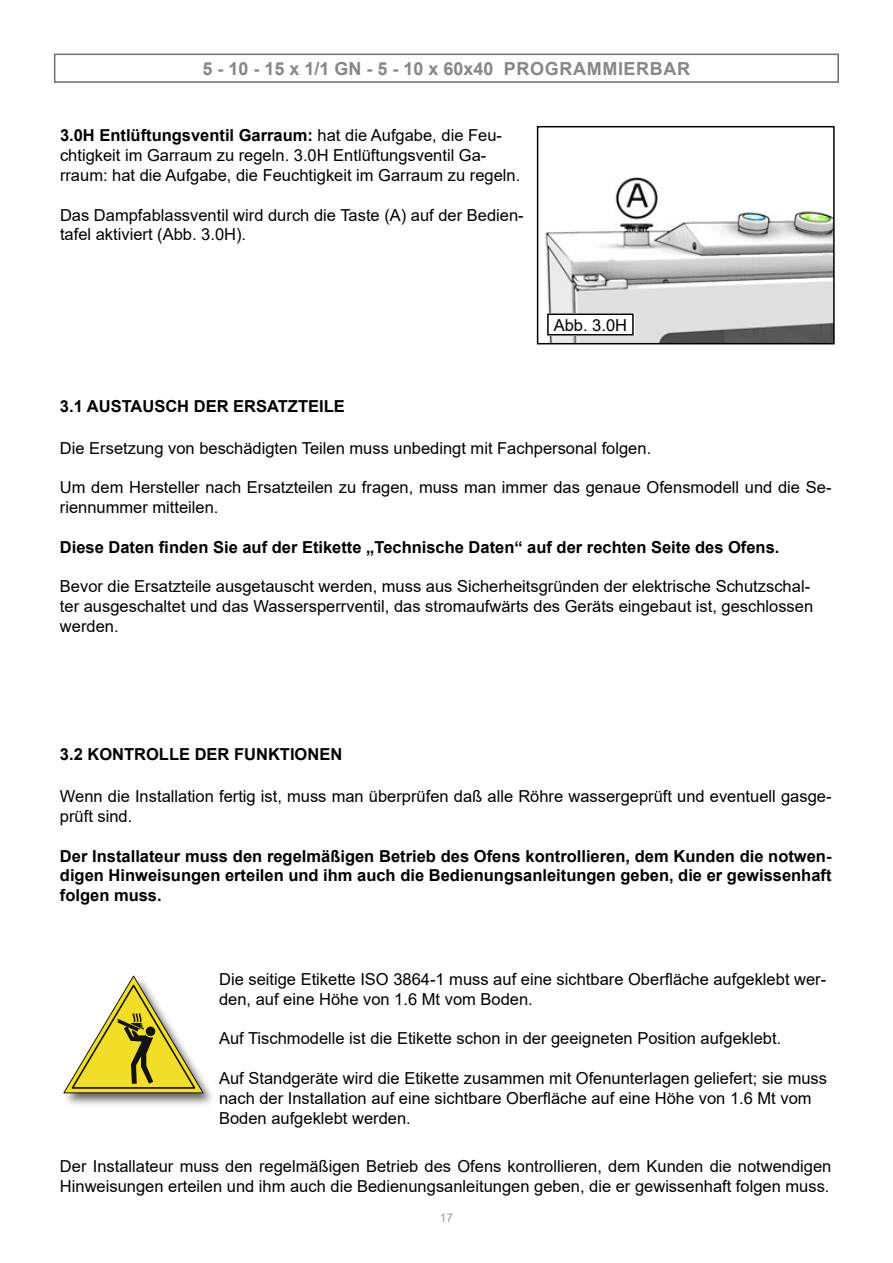
<style>
.page{position:relative;width:893px;height:1263px;background:#fff}
.page>*{position:absolute;margin:0;border:0;box-sizing:border-box;transform-origin:0 0}
.t1{font:700 18px "Arial";letter-spacing:.035em;color:#878787}
.t2{font:16.5px/19.8px "Arial";color:#000}
.t3{font:700 16.5px/19.8px "Arial";color:#000;text-align:justify}
.t4{font:12px "Arial";color:#9d9d9c}
.s1{font-weight:700}
</style>
<div class="page">
<div style="left:54px;top:54px;width:785px;height:29px;border:2px solid #706f6f"></div>
<div style="left:63px;top:975px;width:154px;height:132px;background:#000;opacity:.6"></div>
<svg style="left:64px;top:976px;width:139px;height:117px"></svg>
<img style="left:545px;top:177px;width:287px;height:164px">
<div style="left:537px;top:126px;width:298px;height:218px;border:2px solid #000"></div>
<div style="left:546px;top:313px;width:88px;height:23px;background:#fff"></div>
<hr style="left:547px;top:313px;width:87px;height:2px;background:#000">
<svg style="left:547px;top:315px;width:2px;height:19px"></svg>
<svg style="left:632px;top:315px;width:2px;height:19px"></svg>
<hr style="left:547px;top:334px;width:87px;height:1px;background:#000">
<p class="t1" style="left:202px;top:56px;width:489px">5 - 10 - 15 x 1/1 GN - 5 - 10 x 60x40 PROGRAMMIERBAR</p>
<p class="t2" style="left:60px;top:126px;width:462px"><span class="s1">3.0H Entlüftungsventil Garraum:</span> hat die Aufgabe, die Feu&shy;chtigkeit im Garraum zu regeln. 3.0H Entlüftungsventil Ga&shy;rraum: hat die Aufgabe, die Feuchtigkeit im Garraum zu regeln.</p>
<p class="t2" style="left:60px;top:205px;width:465px">Das Dampfablassventil wird durch die Taste (A) auf der Bedien&shy;tafel aktiviert (Abb. 3.0H).</p>
<p class="t2" style="left:554px;top:315px;width:75px">Abb. 3.0H</p>
<p class="t3" style="left:60px;top:396px;width:286px">3.1 AUSTAUSCH DER ERSATZTEILE</p>
<p class="t2" style="left:60px;top:438px;width:593px">Die Ersetzung von beschädigten Teilen muss unbedingt mit Fachpersonal folgen.</p>
<p class="t2" style="left:60px;top:477px;width:773px">Um dem Hersteller nach Ersatzteilen zu fragen, muss man immer das genaue Ofensmodell und die Se&shy;riennummer mitteilen.</p>
<p class="t3" style="left:60px;top:537px;width:721px">Diese Daten finden Sie auf der Etikette „Technische Daten“ auf der rechten Seite des Ofens.</p>
<p class="t2" style="left:60px;top:576px;width:755px">Bevor die Ersatzteile ausgetauscht werden, muss aus Sicherheitsgründen der elektrische Schutzschal&shy;ter ausgeschaltet und das Wassersperrventil, das stromaufwärts des Geräts eingebaut ist, geschlossen werden.</p>
<p class="t3" style="left:60px;top:745px;width:284px">3.2 KONTROLLE DER FUNKTIONEN</p>
<p class="t2" style="left:60px;top:786px;width:773px">Wenn die Installation fertig ist, muss man überprüfen daß alle Röhre wassergeprüft und eventuell gasge&shy;prüft sind.</p>
<p class="t3" style="left:60px;top:846px;width:773px">Der Installateur muss den regelmäßigen Betrieb des Ofens kontrollieren, dem Kunden die notwen&shy;digen Hinweisungen erteilen und ihm auch die Bedienungsanleitungen geben, die er gewissenhaft folgen muss.</p>
<p class="t2" style="left:219px;top:969px;width:609px">Die seitige Etikette ISO 3864-1 muss auf eine sichtbare Oberfläche aufgeklebt wer&shy;den, auf eine Höhe von 1.6 Mt vom Boden.</p>
<p class="t2" style="left:219px;top:1029px;width:564px">Auf Tischmodelle ist die Etikette schon in der geeigneten Position aufgeklebt.</p>
<p class="t2" style="left:219px;top:1068px;width:610px">Auf Standgeräte wird die Etikette zusammen mit Ofenunterlagen geliefert; sie muss nach der Installation auf eine sichtbare Oberfläche auf eine Höhe von 1.6 Mt vom<br>Boden aufgeklebt werden.</p>
<p class="t2" style="left:60px;top:1156px;width:773px">Der Installateur muss den regelmäßigen Betrieb des Ofens kontrollieren, dem Kunden die notwendigen<br>Hinweisungen erteilen und ihm auch die Bedienungsanleitungen geben, die er gewissenhaft folgen muss.</p>
<p class="t4" style="left:440px;top:1210px;width:15px">17</p>
</div>
